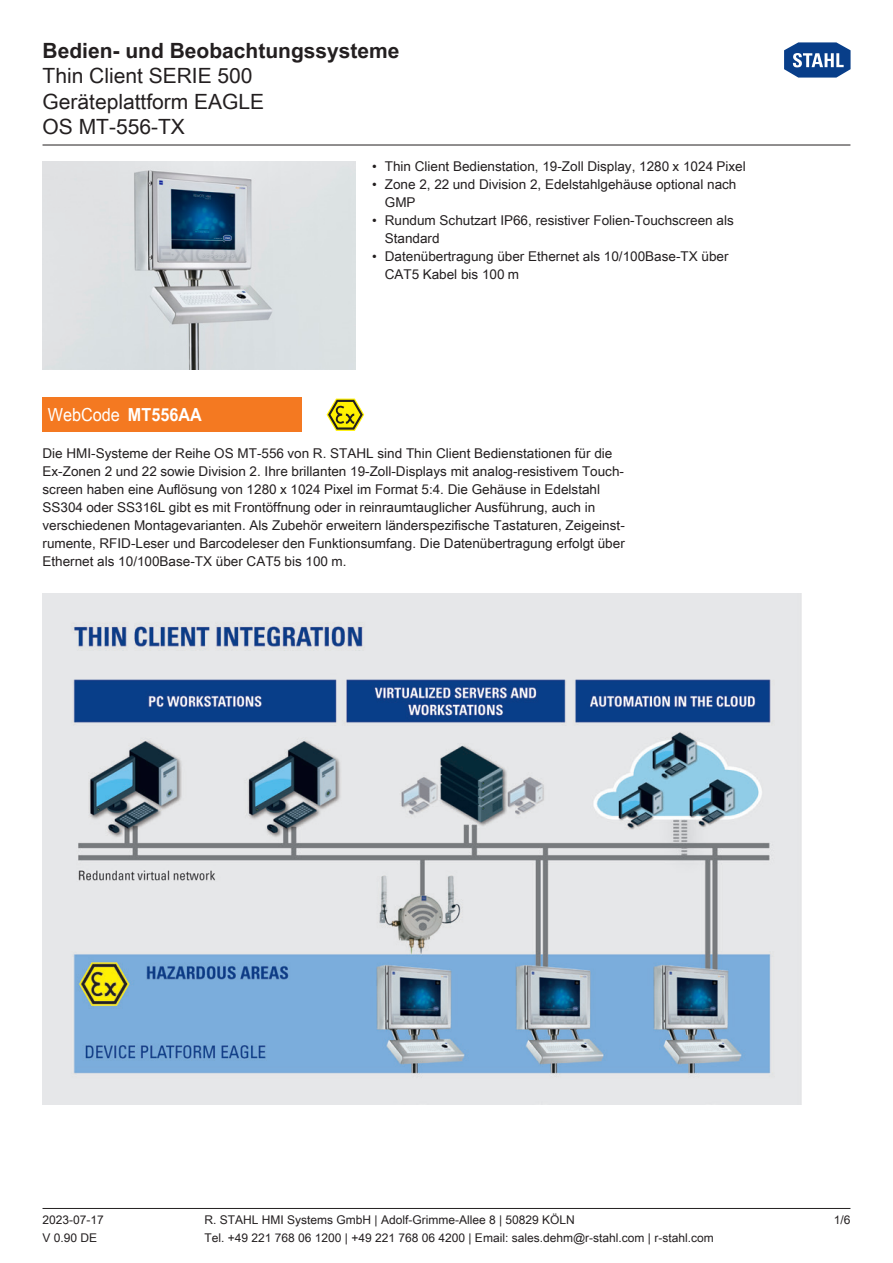
<style>
.page{position:relative;width:893px;height:1263px;background:#fff}
.page>*{position:absolute;margin:0;border:0;box-sizing:border-box;transform-origin:0 0}
.t1{font:21px/25.5px "Arial Unicode MS";color:#231f20}
.t2{font:700 21px "Arial Unicode MS";color:#231f20}
.WebCode{font:18px "Arial Unicode MS";color:#fff;scale:.9 1}
._00_Basic_ParaStyle{font:13.5px/18px "Arial Unicode MS";color:#231f20}
.t3{font:12px "Arial Unicode MS";color:#231f20}
.s1{font-weight:700}
</style>
<div class="page">
<hr style="left:43px;top:1208px;width:807px;height:1px;background:#231f20">
<hr style="left:43px;top:145px;width:807px;height:1px;background:#231f20">
<svg style="left:784px;top:42px;width:67px;height:36px"></svg>
<img style="left:43px;top:594px;width:758px;height:510px">
<img style="left:43px;top:162px;width:312px;height:208px">
<div style="left:43px;top:398px;width:259px;height:34px;background:#f47921"></div>
<svg style="left:327px;top:399px;width:37px;height:32px"></svg>
<h1 class="t2" style="left:43px;top:35px;width:359px">Bedien- und Beobachtungssysteme</h1>
<h1 class="t1" style="left:43px;top:62px;width:223px">Thin Client SERIE 500<br>Geräteplattform EAGLE<br>OS MT-556-TX</h1>
<p class="_00_Basic_ParaStyle" style="left:372px;top:157px;width:375px">• Thin Client Bedienstation, 19-Zoll Display, 1280 x 1024 Pixel</p>
<p class="_00_Basic_ParaStyle" style="left:385px;top:175px;width:353px;text-indent:-13px">• Zone 2, 22 und Division 2, Edelstahlgehäuse optional nach<br>GMP</p>
<p class="_00_Basic_ParaStyle" style="left:385px;top:211px;width:350px;text-indent:-13px">• Rundum Schutzart IP66, resistiver Folien-Touchscreen als<br>Standard</p>
<p class="_00_Basic_ParaStyle" style="left:385px;top:247px;width:345px;text-indent:-13px">• Datenübertragung über Ethernet als 10/100Base-TX über<br>CAT5 Kabel bis 100 m</p>
<p class="WebCode" style="left:48px;top:402px;width:173px">WebCode <span class="s1">MT556AA</span></p>
<p class="_00_Basic_ParaStyle" style="left:43px;top:444px;width:584px">Die HMI-Systeme der Reihe OS MT-556 von R. STAHL sind Thin Client Bedienstationen für die Ex-Zonen 2 und 22 sowie Division 2. Ihre brillanten 19-Zoll-Displays mit analog-resistivem Touch&shy;screen haben eine Auflösung von 1280 x 1024 Pixel im Format 5:4. Die Gehäuse in Edelstahl SS304 oder SS316L gibt es mit Frontöffnung oder in reinraumtauglicher Ausführung, auch in verschiedenen Montagevarianten. Als Zubehör erweitern länderspezifische Tastaturen, Zeigeinst&shy;rumente, RFID-Leser und Barcodeleser den Funktionsumfang. Die Datenübertragung erfolgt über Ethernet als 10/100Base-TX über CAT5 bis 100 m.</p>
<p class="t3" style="left:43px;top:1211px;width:63px">2023-07-17</p>
<p class="t3" style="left:205px;top:1211px;width:372px">R. STAHL HMI Systems GmbH | Adolf-Grimme-Allee 8 | 50829 KÖLN</p>
<p class="t3" style="left:834px;top:1211px;width:18px">1/6</p>
<p class="t3" style="left:43px;top:1229px;width:56px">V 0.90 DE</p>
<p class="t3" style="left:205px;top:1229px;width:511px">Tel. +49 221 768 06 1200 | +49 221 768 06 4200 | Email: sales.dehm@r-stahl.com | r-stahl.com</p>
</div>
